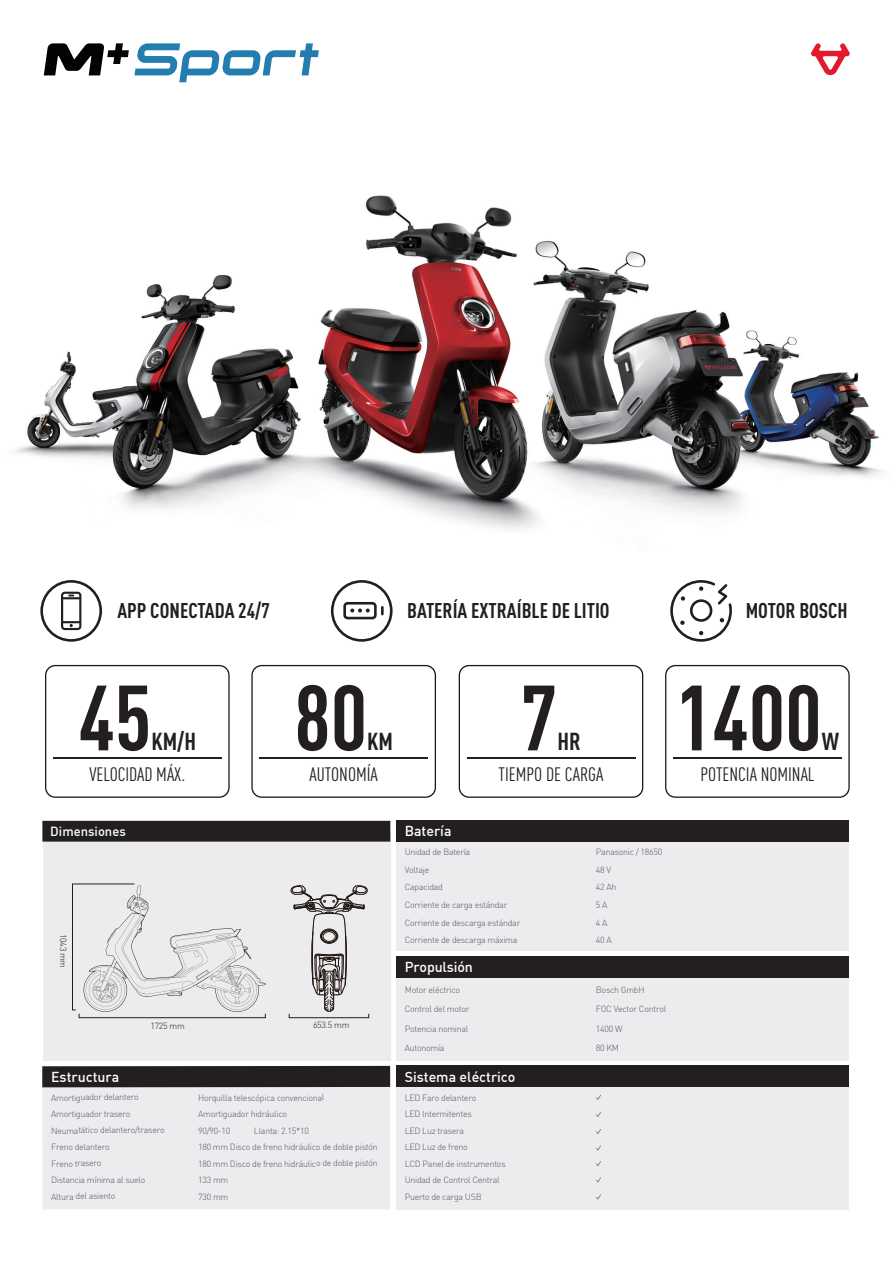
<style>
.page{position:relative;width:893px;height:1263px;background:#fff}
.page>*{position:absolute;margin:0;border:0;box-sizing:border-box;transform-origin:0 0}
.t1{font:700 condensed 90.9px "DIN Pro";color:#231f20}
.t2{font:700 condensed 24.3px "DIN Pro";color:#231f20}
.t3{font:700 condensed 21px "DIN Pro";color:#231f20}
.t4{font:condensed 19.2px "DIN Pro";color:#231f20}
.t5{font:500 14.1px "DIN Offc Pro";color:#fff}
.t6{font:500 13.05px "DIN Offc Pro";color:#fff}
.t7{font:300 8.85px/16.5px "DIN Offc Pro";letter-spacing:-.03em;color:#55595e}
.t8{font:300 8.85px "DIN Offc Pro";letter-spacing:-.03em;color:#231f20}
</style>
<div class="page">
<img style="left:14px;top:74px;width:869px;height:1136px">
<svg style="left:45px;top:665px;width:185px;height:133px"></svg>
<svg style="left:251px;top:665px;width:185px;height:133px"></svg>
<svg style="left:459px;top:665px;width:184px;height:133px"></svg>
<svg style="left:665px;top:665px;width:185px;height:133px"></svg>
<svg style="left:811px;top:43px;width:39px;height:32px"></svg>
<div style="left:396px;top:1066px;width:452px;height:143px;background:#ececee"></div>
<div style="left:396px;top:823px;width:452px;height:128px;background:#ececee"></div>
<div style="left:396px;top:821px;width:452px;height:21px;background:#231f20"></div>
<div style="left:43px;top:833px;width:347px;height:227px;background:#ececee"></div>
<div style="left:42px;top:821px;width:348px;height:21px;background:#231f20"></div>
<div style="left:79px;top:1013px;width:187px;height:5px;border:1px solid #231f20"></div>
<div style="left:289px;top:1013px;width:80px;height:5px;border:1px solid #231f20"></div>
<div style="left:396px;top:1066px;width:452px;height:21px;background:#231f20"></div>
<div style="left:42px;top:1066px;width:348px;height:143px;background:#ececee"></div>
<div style="left:42px;top:1066px;width:348px;height:21px;background:#231f20"></div>
<div style="left:396px;top:958px;width:452px;height:102px;background:#ececee"></div>
<div style="left:396px;top:957px;width:452px;height:21px;background:#231f20"></div>
<svg style="left:596px;top:1145px;width:5px;height:6px"></svg>
<svg style="left:596px;top:1161px;width:5px;height:5px"></svg>
<svg style="left:596px;top:1177px;width:5px;height:6px"></svg>
<svg style="left:596px;top:1194px;width:5px;height:6px"></svg>
<svg style="left:596px;top:1129px;width:5px;height:5px"></svg>
<svg style="left:596px;top:1095px;width:5px;height:5px"></svg>
<svg style="left:290px;top:885px;width:78px;height:134px"></svg>
<svg style="left:596px;top:1112px;width:5px;height:5px"></svg>
<svg style="left:72px;top:883px;width:194px;height:129px"></svg>
<svg style="left:44px;top:43px;width:275px;height:39px"></svg>
<div style="left:40px;top:580px;width:62px;height:62px;border:3px solid #231f20;border-radius:50%"></div>
<svg style="left:61px;top:592px;width:20px;height:38px"></svg>
<div style="left:331px;top:580px;width:62px;height:62px;border:3px solid #231f20;border-radius:50%"></div>
<div style="left:343px;top:602px;width:34px;height:17px;border:3px solid #231f20;border-radius:3px"></div>
<svg style="left:381px;top:607px;width:3px;height:7px"></svg>
<svg style="left:350px;top:608px;width:20px;height:4px"></svg>
<svg style="left:669px;top:579px;width:64px;height:64px"></svg>
<h3 class="t3" style="left:117px;top:595px;width:154px">APP CONECTADA 24/7</h3>
<h3 class="t3" style="left:407px;top:595px;width:204px">BATERÍA EXTRAÍBLE DE LITIO</h3>
<h3 class="t3" style="left:746px;top:595px;width:104px">MOTOR BOSCH</h3>
<h1 class="t1" style="left:78px;top:649px;width:74px">45</h1>
<h2 class="t2" style="left:151px;top:723px;width:46px">KM/H</h2>
<h1 class="t1" style="left:294px;top:649px;width:74px">80</h1>
<h2 class="t2" style="left:367px;top:723px;width:27px">KM</h2>
<h1 class="t1" style="left:521px;top:649px;width:38px">7</h1>
<h2 class="t2" style="left:558px;top:723px;width:25px">HR</h2>
<h1 class="t1" style="left:676px;top:649px;width:147px">1400</h1>
<h2 class="t2" style="left:822px;top:723px;width:19px">W</h2>
<h3 class="t4" style="left:89px;top:760px;width:97px">VELOCIDAD MÁX.</h3>
<h3 class="t4" style="left:310px;top:760px;width:70px">AUTONOMÍA</h3>
<h3 class="t4" style="left:498px;top:760px;width:106px">TIEMPO DE CARGA</h3>
<h3 class="t4" style="left:700px;top:760px;width:116px">POTENCIA NOMINAL</h3>
<h3 class="t6" style="left:50px;top:821px;width:77px">Dimensiones</h3>
<p class="t8" style="left:70px;top:934px;width:36px;rotate:90deg">1043 mm</p>
<h3 class="t5" style="left:51px;top:1066px;width:70px">Estructura</h3>
<p class="t8" style="left:150px;top:1019px;width:36px">1725 mm</p>
<p class="t8" style="left:313px;top:1018px;width:38px">653.5 mm</p>
<p class="t7" style="left:51px;top:1088px;width:115px">Amortiguador delantero<br>Amortiguador trasero<br>Neumatático delantero/trasero<br>Freno delantero<br>Freno trasero<br>Distancia mínima al suelo<br>Altura del asiento</p>
<p class="t7" style="left:198px;top:1088px;width:128px">Horquilla telescópica convencional<br>Amortiguador hidráulico<br>90/90-10</p>
<p class="t7" style="left:198px;top:1121px;width:181px;text-indent:56px">Llanta: 2.15*10<br>180 mm Disco de freno hidráulico de doble pistón<br>180 mm Disco de freno hidráulico de doble pistón<br>133 mm<br>730 mm</p>
<h3 class="t5" style="left:405px;top:820px;width:48px">Batería</h3>
<p class="t7" style="left:405px;top:843px;width:117px;line-height:17.5px">Unidad de Batería<br>Voltaje<br>Capacidad<br>Corriente de carga estándar<br>Corriente de descarga estándar<br>Corriente de descarga máxima</p>
<h3 class="t5" style="left:405px;top:956px;width:70px">Propulsión</h3>
<p class="t7" style="left:405px;top:981px;width:57px">Motor eléctrico</p>
<p class="t7" style="left:405px;top:1000px;width:66px">Control del motor</p>
<p class="t7" style="left:405px;top:1020px;width:65px">Potencia nominal</p>
<p class="t7" style="left:405px;top:1039px;width:41px">Autonomía</p>
<h3 class="t5" style="left:405px;top:1066px;width:112px">Sistema eléctrico</h3>
<p class="t7" style="left:405px;top:1088px;width:103px">LED Faro delantero<br>LED Intermitentes<br>LED Luz trasera<br>LED Luz de freno<br>LCD Panel de instrumentos<br>Unidad de Control Central<br>Puerto de carga USB</p>
<p class="t7" style="left:596px;top:843px;width:68px;line-height:17.5px">Panasonic / 18650<br>48 V<br>42 Ah<br>5 A<br>4 A<br>40 A</p>
<p class="t7" style="left:596px;top:981px;width:50px">Bosch GmbH</p>
<p class="t7" style="left:596px;top:1000px;width:72px">FOC Vector Control</p>
<p class="t7" style="left:596px;top:1020px;width:28px">1400 W</p>
<p class="t7" style="left:596px;top:1039px;width:25px">80 KM</p>
</div>
